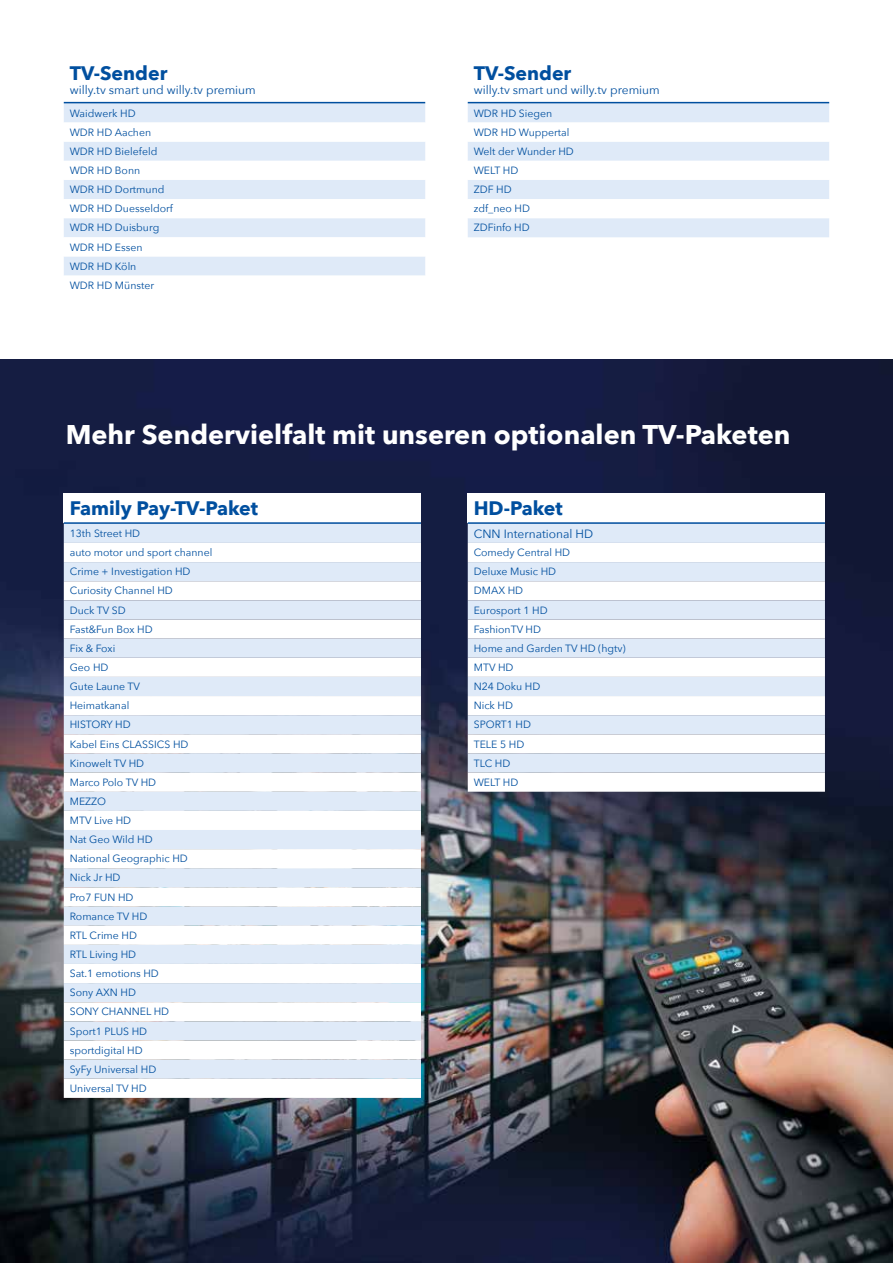
<style>
.page{position:relative;width:893px;height:1263px;background:#fff}
.page>*{position:absolute;margin:0;border:0;box-sizing:border-box;transform-origin:0 0}
.t1{font:700 27px "Avenir Next";color:#fff}
.t2{font:700 19.5px "Avenir Next";color:#004f9f}
.t3{font:12px "Avenir Next";color:#004f9f}
.t4{font:10.5px/19.2px "Avenir Next";color:#004f9f}
</style>
<div class="page">
<div style="left:64px;top:103px;width:361px;height:19px;background:#dfeaf8"></div>
<svg style="left:64px;top:142px;width:361px;height:134px;fill:#dfeaf8"></svg>
<hr style="left:64px;top:102px;width:361px;height:1px;background:#004f9f">
<div style="left:468px;top:103px;width:361px;height:134px;background:#dfeaf8"></div>
<svg style="left:468px;top:122px;width:361px;height:96px"></svg>
<hr style="left:468px;top:102px;width:361px;height:1px;background:#004f9f">
<img style="left:0;top:359px;width:893px;height:904px">
<div style="left:468px;top:493px;width:357px;height:30px;background:#fff"></div>
<div style="left:468px;top:524px;width:357px;height:19px;background:#dfeaf8"></div>
<svg style="left:468px;top:543px;width:357px;height:249px"></svg>
<hr style="left:468px;top:522px;width:357px;height:2px;background:#004f9f">
<div style="left:64px;top:493px;width:357px;height:30px;background:#fff"></div>
<div style="left:64px;top:524px;width:357px;height:19px;background:#dfeaf8"></div>
<svg style="left:64px;top:543px;width:357px;height:555px"></svg>
<hr style="left:64px;top:522px;width:357px;height:2px;background:#004f9f">
<h2 class="t2" style="left:70px;top:56px;width:99px">TV-Sender</h2>
<p class="t3" style="left:70px;top:80px;width:188px">willy.tv smart und willy.tv premium</p>
<p class="t4" style="left:70px;top:103px;width:105px">Waidwerk HD<br>WDR HD Aachen<br>WDR HD Bielefeld<br>WDR HD Bonn<br>WDR HD Dortmund<br>WDR HD Duesseldorf<br>WDR HD Duisburg<br>WDR HD Essen<br>WDR HD Köln<br>WDR HD Münster</p>
<h2 class="t2" style="left:474px;top:56px;width:99px">TV-Sender</h2>
<p class="t3" style="left:474px;top:80px;width:188px">willy.tv smart und willy.tv premium</p>
<p class="t4" style="left:474px;top:103px;width:102px">WDR HD Siegen<br>WDR HD Wuppertal<br>Welt der Wunder HD<br>WELT HD<br>ZDF HD<br>zdf_neo HD<br>ZDFinfo HD</p>
<h1 class="t1" style="left:66px;top:411px;width:726px">Mehr Sendervielfalt mit unseren optionalen TV-Paketen</h1>
<h2 class="t2" style="left:70px;top:491px;width:190px">Family Pay-TV-Paket</h2>
<p class="t4" style="left:70px;top:523px;width:144px">13th Street HD<br>auto motor und sport channel<br>Crime + Investigation HD<br>Curiosity Channel HD<br>Duck TV SD<br>Fast&amp;Fun Box HD<br>Fix &amp; Foxi<br>Geo HD<br>Gute Laune TV<br>Heimatkanal<br>HISTORY HD<br>Kabel Eins CLASSICS HD<br>Kinowelt TV HD<br>Marco Polo TV HD<br>MEZZO<br>MTV Live HD<br>Nat Geo Wild HD<br>National Geographic HD<br>Nick Jr HD<br>Pro7 FUN HD<br>Romance TV HD<br>RTL Crime HD<br>RTL Living HD<br>Sat.1 emotions HD<br>Sony AXN HD<br>SONY CHANNEL HD<br>Sport1 PLUS HD<br>sportdigital HD<br>SyFy Universal HD<br>Universal TV HD</p>
<h2 class="t2" style="left:474px;top:491px;width:91px">HD-Paket</h2>
<p class="t3" style="left:474px;top:523px;width:121px">CNN International HD</p>
<p class="t4" style="left:474px;top:542px;width:154px">Comedy Central HD<br>Deluxe Music HD<br>DMAX HD<br>Eurosport 1 HD<br>FashionTV HD<br>Home and Garden TV HD (hgtv)<br>MTV HD<br>N24 Doku HD<br>Nick HD<br>SPORT1 HD<br>TELE 5 HD<br>TLC HD<br>WELT HD</p>
</div>
